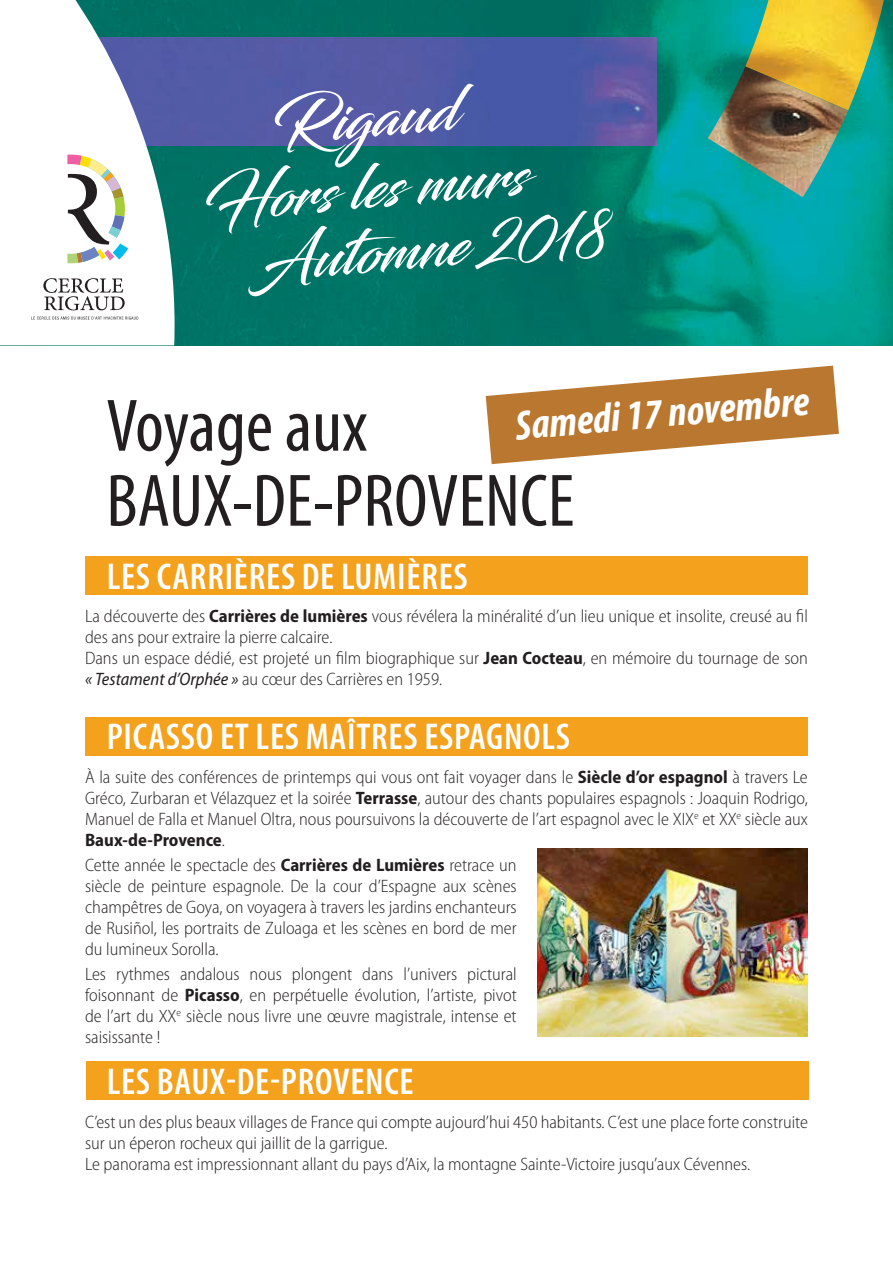
<style>
.page{position:relative;width:893px;height:1263px;background:#fff}
.page>*{position:absolute;margin:0;border:0;box-sizing:border-box;transform-origin:0 0}
.t1{font:condensed 75px/75px "Myriad Pro";color:#231f20}
.t2{font:60px/70.5px "Blacksword";color:#fff;text-align:center}
.t3{font:italic 700 condensed 42.15px "Myriad Pro";color:#fff}
.t4{font:600 condensed 37.5px "Myriad Pro";letter-spacing:.02em;color:#fff}
.t5{font:300 semi-condensed 18px/21px "Myriad Pro";color:#231f20;text-align:justify}
.s1{font-size:52.5px}
.s2{font-weight:700}
.s3{font-weight:400;font-style:italic}
</style>
<div class="page">
<div style="left:86px;top:1061px;width:722px;height:38px;background:#f4a11d"></div>
<div style="left:85px;top:556px;width:723px;height:38px;background:#f4a11d"></div>
<div style="left:85px;top:718px;width:723px;height:38px;background:#f4a11d"></div>
<img style="left:175px;top:0;width:718px;height:345px">
<img style="left:175px;top:38px;width:481px;height:108px">
<img style="left:745px;top:0;width:139px;height:110px">
<img style="left:708px;top:66px;width:140px;height:131px">
<svg style="left:67px;top:0;width:108px;height:345px"></svg>
<svg style="left:31px;top:155px;width:107px;height:165px"></svg>
<img style="left:538px;top:848px;width:270px;height:189px">
<svg style="left:486px;top:366px;width:353px;height:98px"></svg>
<h2 class="t2" style="left:194px;top:96px;width:325px;rotate:-5deg">Rigaud<br>Hors les murs</h2>
<h2 class="t2" style="left:252px;top:226px;width:356px;rotate:-5deg">Automne <span class="s1">2018</span></h2>
<h3 class="t3" style="left:513px;top:400px;width:296px;rotate:-5deg">Samedi 17 novembre</h3>
<h1 class="t1" style="left:106px;top:387px;width:470px">Voyage aux<br>BAUX-DE-PROVENCE</h1>
<h3 class="t4" style="left:107px;top:556px;width:363px">LES CARRIÈRES DE LUMIÈRES</h3>
<p class="t5" style="left:85px;top:606px;width:724px;text-align:left">La découverte des <span class="s2">Carrières de lumières</span> vous révélera la minéralité d’un lieu unique et insolite, creusé au fil des ans pour extraire la pierre calcaire.<br>Dans un espace dédié, est projeté un film biographique sur <span class="s2">Jean Cocteau</span>, en mémoire du tournage de son <span class="s3">« Testament d’Orphée »</span> au cœur des Carrières en 1959.</p>
<h3 class="t4" style="left:107px;top:716px;width:465px">PICASSO ET LES MAÎTRES ESPAGNOLS</h3>
<p class="t5" style="left:85px;top:767px;width:724px">À la suite des conférences de printemps qui vous ont fait voyager dans le <span class="s2">Siècle d’or espagnol</span> à travers Le Gréco, Zurbaran et Vélazquez et la soirée <span class="s2">Terrasse</span>, autour des chants populaires espagnols : Joaquin Rodrigo, Manuel de Falla et Manuel Oltra, nous poursuivons la découverte de l’art espagnol avec le XIX<sup>e</sup> et XX<sup>e</sup> siècle aux <span class="s2">Baux-de-Provence</span>.</p>
<p class="t5" style="left:85px;top:855px;width:433px">Cette année le spectacle des <span class="s2">Carrières de Lumières</span> retrace un siècle de peinture espagnole. De la cour d’Espagne aux scènes champêtres de Goya, on voyagera à travers les jardins enchanteurs de Rusiñol, les portraits de Zuloaga et les scènes en bord de mer du lumineux Sorolla.</p>
<p class="t5" style="left:85px;top:964px;width:433px">Les rythmes andalous nous plongent dans l’univers pictural foisonnant de <span class="s2">Picasso</span>, en perpétuelle évolution, l’artiste, pivot de l’art du XX<sup>e</sup> siècle nous livre une œuvre magistrale, intense et saisissante !</p>
<h3 class="t4" style="left:107px;top:1061px;width:309px">LES BAUX-DE-PROVENCE</h3>
<p class="t5" style="left:85px;top:1111px;width:724px;text-align:left">C’est un des plus beaux villages de France qui compte aujourd’hui 450 habitants. C’est une place forte construite sur un éperon rocheux qui jaillit de la garrigue.<br>Le panorama est impressionnant allant du pays d’Aix, la montagne Sainte-Victoire jusqu’aux Cévennes.</p>
</div>
